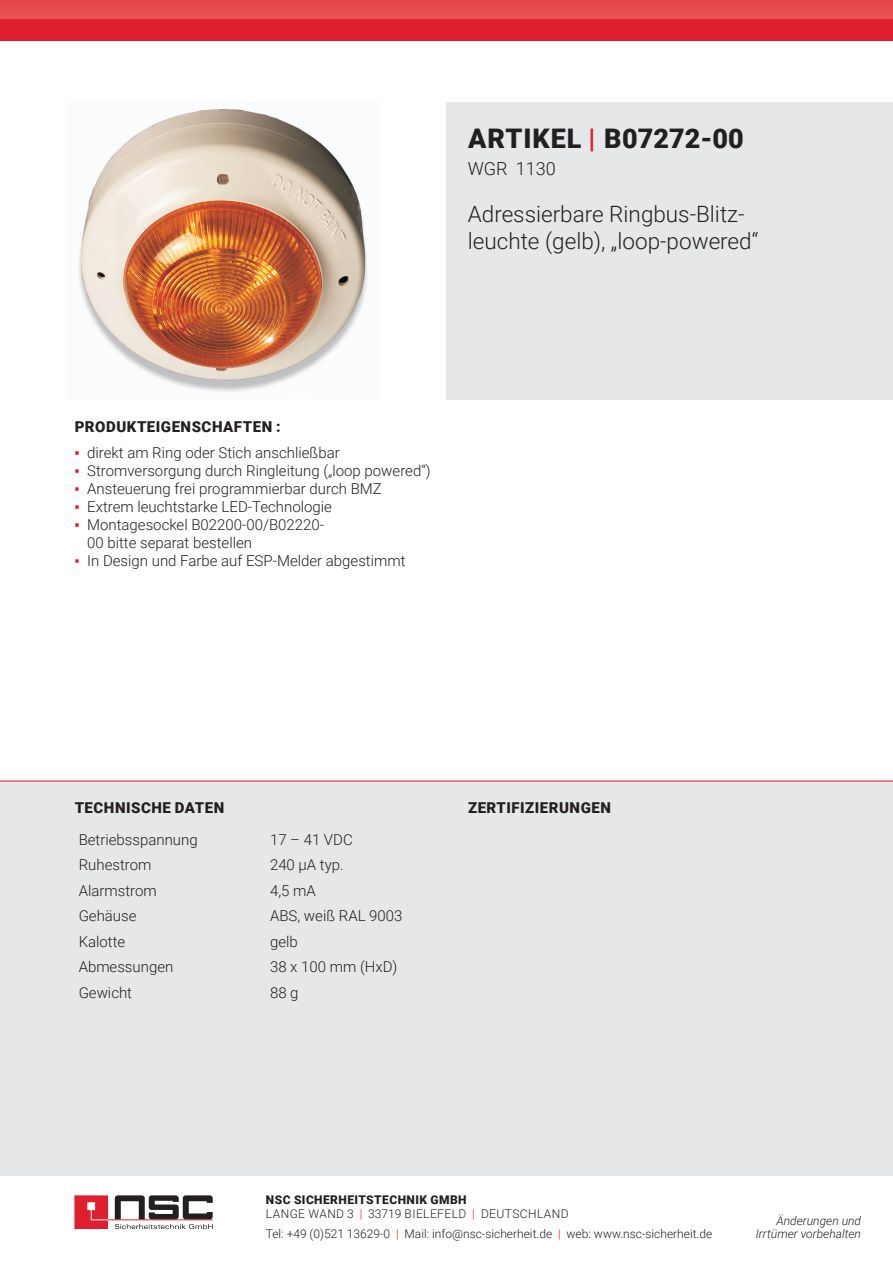
<style>
.page{position:relative;width:893px;height:1263px;background:#fff}
.page>*{position:absolute;margin:0;border:0;box-sizing:border-box;transform-origin:0 0}
.t1{font:900 27px "Roboto";letter-spacing:.015em;color:#231f20}
.t2{font:300 22.5px/27px "Roboto";color:#231f20}
.t3{font:300 18px "Roboto";color:#231f20}
.t4{font:300 15px/18px "Roboto";color:#231f20}
.t5{font:900 15px "Roboto";letter-spacing:.035em;color:#231f20}
.t6{font:300 12px "Roboto";color:#231f20}
.t7{font:300 12px/13.5px "Roboto";letter-spacing:.035em;color:#231f20}
.t8{font:italic 300 12px/13.5px "Roboto";color:#231f20;text-align:right}
.s1{color:#df1f2e}
.s2{font-family:"Arial Narrow";font-weight:400;color:#df1f2e}
.s3{font-weight:900}
</style>
<div class="page">
<div style="left:0;top:781px;width:893px;height:395px;background:#e6e7e9"></div>
<div style="left:446px;top:102px;width:447px;height:298px;background:#e6e7e9"></div>
<hr style="left:0;top:781px;width:893px;height:1px;background:#df1f2e">
<div style="left:0;top:0;width:893px;height:40px;background:#df1f2e"></div>
<div style="left:0;top:0;width:893px;height:19px;background:#e64b4e"></div>
<svg style="left:74px;top:1195px;width:139px;height:34px"></svg>
<img style="left:79px;top:109px;width:289px;height:283px">
<h1 class="t1" style="left:468px;top:119px;width:277px">ARTIKEL <span class="s1">|</span> B07272-00</h1>
<p class="t3" style="left:468px;top:156px;width:90px">WGR 1130</p>
<h2 class="t2" style="left:468px;top:199px;width:292px">Adressierbare Ringbus-Blitz&shy;leuchte (gelb), „loop-powered“</h2>
<p class="t5" style="left:75px;top:416px;width:208px">PRODUKTEIGENSCHAFTEN :</p>
<p class="t4" style="left:74px;top:443px;width:267px"><span class="s2">▪</span><span class="s1">▪</span> direkt am Ring oder Stich anschließbar</p>
<p class="t4" style="left:74px;top:461px;width:358px"><span class="s2">▪</span><span class="s1">▪</span> Stromversorgung durch Ringleitung („loop powered“)</p>
<p class="t4" style="left:74px;top:479px;width:309px"><span class="s2">▪</span><span class="s1">▪</span> Ansteuerung frei programmierbar durch BMZ</p>
<p class="t4" style="left:74px;top:497px;width:259px"><span class="s2">▪</span><span class="s1">▪</span> Extrem leuchtstarke LED-Technologie</p>
<p class="t4" style="left:87px;top:515px;width:238px;text-indent:-13px"><span class="s2">▪</span><span class="s1">▪</span> Montagesockel B02200-00/B02220-<br>00 bitte separat bestellen</p>
<p class="t4" style="left:74px;top:551px;width:333px"><span class="s2">▪</span><span class="s1">▪</span> In Design und Farbe auf ESP-Melder abgestimmt</p>
<p class="t5" style="left:75px;top:797px;width:151px">TECHNISCHE DATEN</p>
<p class="t5" style="left:468px;top:797px;width:144px">ZERTIFIZIERUNGEN</p>
<p class="t4" style="left:79px;top:830px;width:121px">Betriebsspannung</p>
<p class="t4" style="left:270px;top:830px;width:84px">17 – 41 VDC</p>
<p class="t4" style="left:79px;top:855px;width:74px">Ruhestrom</p>
<p class="t4" style="left:270px;top:855px;width:75px">240 µA typ.</p>
<p class="t4" style="left:79px;top:881px;width:80px">Alarmstrom</p>
<p class="t4" style="left:270px;top:881px;width:47px">4,5 mA</p>
<p class="t4" style="left:79px;top:906px;width:59px">Gehäuse</p>
<p class="t4" style="left:270px;top:906px;width:134px">ABS, weiß RAL 9003</p>
<p class="t4" style="left:79px;top:932px;width:48px">Kalotte</p>
<p class="t4" style="left:270px;top:932px;width:29px">gelb</p>
<p class="t4" style="left:79px;top:957px;width:96px">Abmessungen</p>
<p class="t4" style="left:270px;top:957px;width:129px">38 x 100 mm (HxD)</p>
<p class="t4" style="left:79px;top:983px;width:55px">Gewicht</p>
<p class="t4" style="left:270px;top:983px;width:30px">88 g</p>
<p class="t7" style="left:266px;top:1193px;width:304px"><span class="s3">NSC SICHERHEITSTECHNIK GMBH<br></span>LANGE WAND 3 <span class="s1">|</span> 33719 BIELEFELD <span class="s1">|</span> DEUTSCHLAND</p>
<p class="t6" style="left:266px;top:1225px;width:448px">Tel: +49 (0)521 13629-0 <span class="s1">|</span> Mail: info@nsc-sicherheit.de <span class="s1">|</span> web: www.nsc-sicherheit.de</p>
<p class="t8" style="left:756px;top:1213px;width:107px">Änderungen und<br>Irrtümer vorbehalten</p>
</div>
